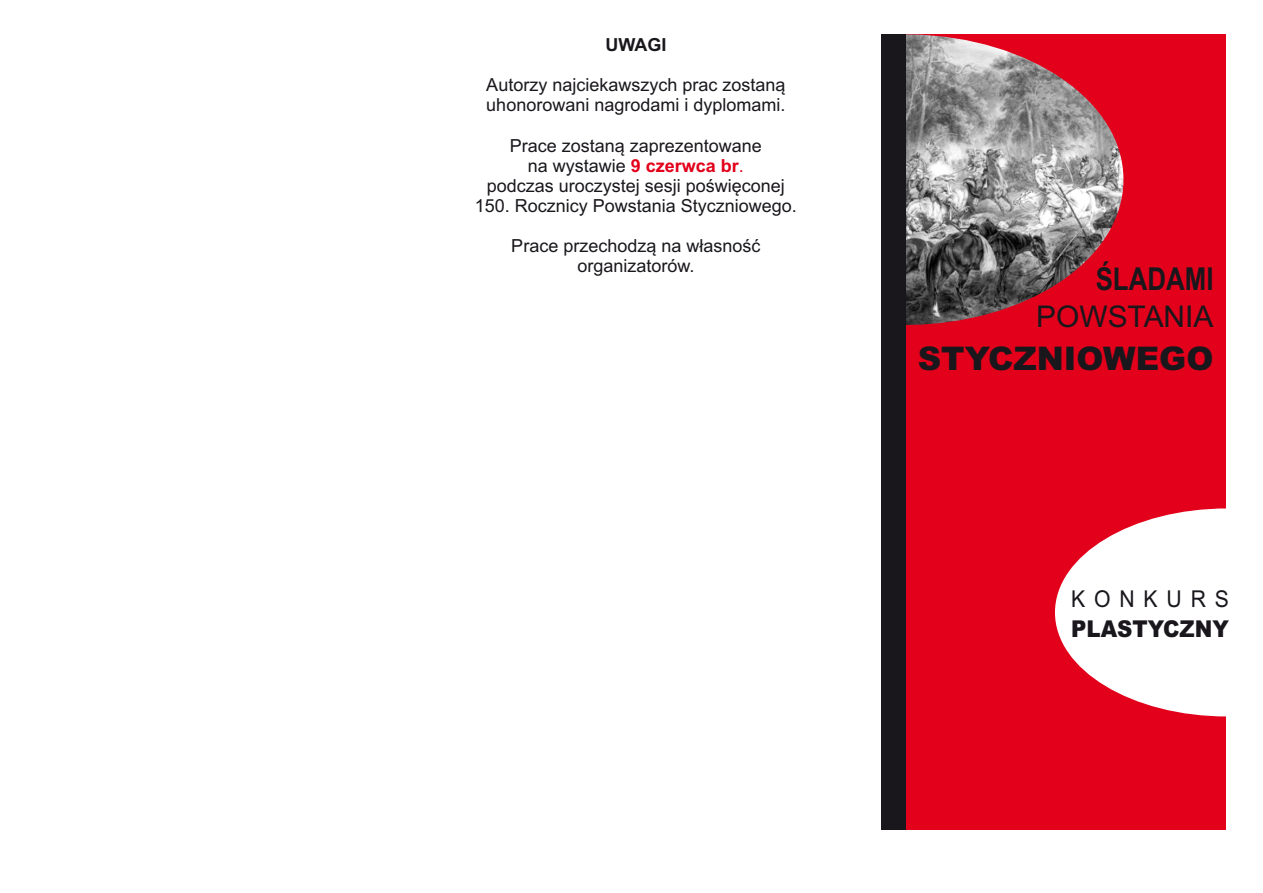
<style>
.page{position:relative;width:1263px;height:893px;background:#fff}
.page>*{position:absolute;margin:0;border:0;box-sizing:border-box;transform-origin:0 0}
.t1{font:32.55px "Arial MT Black";color:#1a171c}
.t2{font:700 31.5px "Arial Narrow";color:#1a171c}
.t3{font:29.85px "Arial";color:#1a171c}
.t4{font:23.25px "Arial MT Black";color:#1a171c;scale:.91 1}
.t5{font:23.25px "Arial";letter-spacing:.415em;color:#1a171c;scale:.91 1}
.t6{font:18px/20.1px "Arial";color:#1a171c;text-align:center}
.t7{font:700 18px "Arial";color:#1a171c}
.s1{font-weight:700;color:#e2001a}
.s2{color:#e2001a}
</style>
<div class="page">
<div style="left:905px;top:35px;width:321px;height:795px;background:#e2001a"></div>
<img style="left:905px;top:34px;width:218px;height:291px">
<div style="left:881px;top:34px;width:24px;height:796px;background:#1a171c"></div>
<svg style="left:1055px;top:508px;width:171px;height:208px"></svg>
<p class="t7" style="left:605px;top:38px;width:62px">UWAGI</p>
<p class="t6" style="left:486px;top:77px;width:301px;text-align:left">Autorzy najciekawszych prac zostaną uhonorowani nagrodami i dyplomami.</p>
<p class="t6" style="left:475px;top:137px;width:324px">Prace zostaną zaprezentowane<br>na wystawie <span class="s1">9 czerwca br</span><span class="s2">.<br></span>podczas uroczystej sesji poświęconej 150. Rocznicy Powstania Styczniowego.</p>
<p class="t6" style="left:511px;top:237px;width:251px">Prace przechodzą na własność organizatorów.</p>
<h2 class="t2" style="left:1096px;top:267px;width:119px">ŚLADAMI</h2>
<h3 class="t3" style="left:1036px;top:306px;width:179px">POWSTANIA</h3>
<h1 class="t1" style="left:918px;top:346px;width:297px">STYCZNIOWEGO</h1>
<p class="t5" style="left:1071px;top:590px;width:175px">KONKURS</p>
<p class="t4" style="left:1071px;top:620px;width:175px">PLASTYCZNY</p>
</div>
